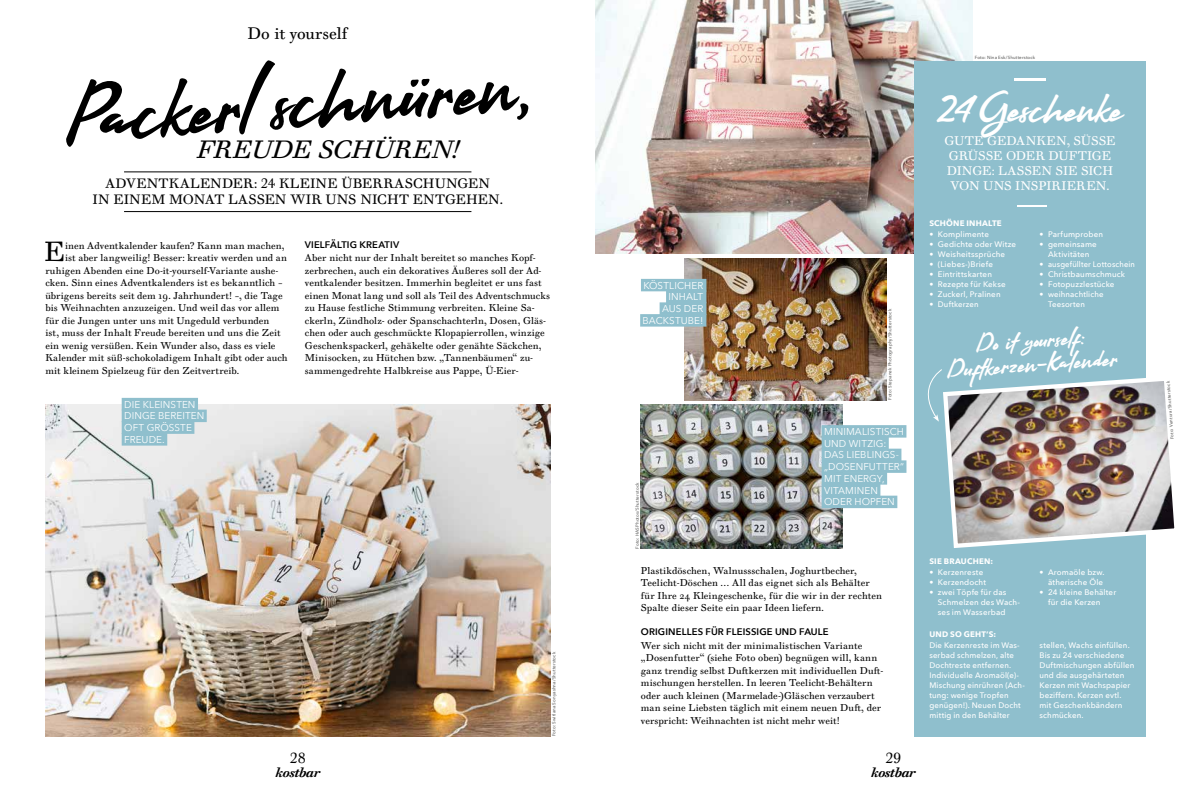
<style>
.page{position:relative;width:1191px;height:794px;background:#fff}
.page>*{position:absolute;margin:0;border:0;box-sizing:border-box;transform-origin:0 0}
.t1{font:80px "Arkipelago";color:#000}
.t2{font:40px "Arkipelago";letter-spacing:-.02em;color:#fff}
.t3{font:500 27.5px "Avenir Next";color:#fff;scale:3.33 1}
.t4{font:26.5px "Walbaum Text Pro";color:#000}
.t5{font:500 25.7px "Avenir Next";color:#fff;scale:3.33 1}
.t6{font:24px/24px "Arkipelago";color:#fff;text-align:center}
.t7{font:italic 24px "Walbaum Text Pro";letter-spacing:-.02em;color:#000}
.t8{font:16px "Walbaum Text Pro";letter-spacing:-.005em;color:#000}
.t9{font:14px "Walbaum Text Pro";color:#000}
.t10{font:13px/16px "Walbaum Text Pro";letter-spacing:.005em;color:#000;text-align:center}
.t11{font:italic 700 13px "Walbaum Text Pro";letter-spacing:-.03em;color:#000}
.t12{font:12px/15px "Walbaum Text Pro";letter-spacing:-.01em;color:#fff;text-align:center}
.t13{font:9.9px/11.7px "Avenir Next";letter-spacing:.01em;color:#fff}
.t14{font:9.5px/12.5px "Walbaum Text Pro";letter-spacing:.01em;color:#000}
.t15{font:600 9.5px "Avenir Next";letter-spacing:.015em;color:#000}
.t16{font:500 8px/10px "Avenir Next";letter-spacing:.015em;color:#fff}
.t17{font:700 8px "Avenir Next";letter-spacing:.02em;color:#fff}
.t18{font:500 4.5px "Avenir Next";letter-spacing:.025em;color:#636362}
</style>
<div class="page">
<img style="left:595px;top:147px;width:319px;height:107px">
<img style="left:595px;top:0;width:377px;height:147px">
<img style="left:45px;top:404px;width:505px;height:332px">
<hr style="left:124px;top:171px;width:347px;height:1px;background:#000">
<hr style="left:124px;top:211px;width:347px;height:1px;background:#000">
<div style="left:122px;top:398px;width:76px;height:12px;background:#8fbfcd"></div>
<div style="left:122px;top:409px;width:85px;height:13px;background:#8fbfcd"></div>
<div style="left:122px;top:421px;width:72px;height:13px;background:#8fbfcd"></div>
<div style="left:122px;top:433px;width:45px;height:12px;background:#8fbfcd"></div>
<div style="left:914px;top:61px;width:231px;height:675px;background:#8fbfcd"></div>
<img style="left:943px;top:374px;width:232px;height:176px">
<svg style="left:927px;top:369px;width:15px;height:53px"></svg>
<img style="left:684px;top:258px;width:202px;height:142px">
<img style="left:641px;top:404px;width:202px;height:144px">
<div style="left:641px;top:279px;width:65px;height:12px;background:#8fbfcd"></div>
<div style="left:666px;top:291px;width:40px;height:12px;background:#8fbfcd"></div>
<div style="left:659px;top:302px;width:47px;height:13px;background:#8fbfcd"></div>
<div style="left:640px;top:314px;width:66px;height:12px;background:#8fbfcd"></div>
<div style="left:821px;top:425px;width:85px;height:12px;background:#8fbfcd"></div>
<div style="left:821px;top:437px;width:67px;height:12px;background:#8fbfcd"></div>
<div style="left:821px;top:448px;width:80px;height:13px;background:#8fbfcd"></div>
<div style="left:821px;top:460px;width:85px;height:13px;background:#8fbfcd"></div>
<div style="left:821px;top:472px;width:66px;height:12px;background:#8fbfcd"></div>
<div style="left:821px;top:484px;width:59px;height:12px;background:#8fbfcd"></div>
<div style="left:821px;top:495px;width:76px;height:13px;background:#8fbfcd"></div>
<h3 class="t8" style="left:248px;top:24px;width:102px">Do it yourself</h3>
<h1 class="t1" style="left:61px;top:67px;width:465px;rotate:-4deg">Packerl schnüren,</h1>
<h3 class="t7" style="left:196px;top:136px;width:264px">FREUDE SCHÜREN!</h3>
<h3 class="t10" style="left:92px;top:176px;width:412px">ADVENTKALENDER: 24 KLEINE ÜBERRASCHUNGEN<br>IN EINEM MONAT LASSEN WIR UNS NICHT ENTGEHEN.</h3>
<h3 class="t4" style="left:44px;top:236px;width:22px">E</h3>
<p class="t14" style="left:65px;top:239px;width:221px">inen Adventkalender kaufen? Kann man machen,</p>
<p class="t14" style="left:65px;top:252px;width:223px">ist aber langweilig! Besser: kreativ werden und an</p>
<p class="t14" style="left:45px;top:264px;width:235px">ruhigen Abenden eine Do-it-yourself-Variante aushe-</p>
<p class="t14" style="left:45px;top:277px;width:239px">cken. Sinn eines Adventkalenders ist es bekanntlich –</p>
<p class="t14" style="left:45px;top:289px;width:239px">übrigens bereits seit dem 19. Jahrhundert! –, die Tage</p>
<p class="t14" style="left:45px;top:302px;width:235px">bis Weihnachten anzuzeigen. Und weil das vor allem</p>
<p class="t14" style="left:45px;top:314px;width:225px">für die Jungen unter uns mit Ungeduld verbunden</p>
<p class="t14" style="left:45px;top:327px;width:237px">ist, muss der Inhalt Freude bereiten und uns die Zeit</p>
<p class="t14" style="left:45px;top:339px;width:232px">ein wenig versüßen. Kein Wunder also, dass es viele</p>
<p class="t14" style="left:45px;top:352px;width:244px">Kalender mit süß-schokoladigem Inhalt gibt oder auch</p>
<p class="t14" style="left:45px;top:364px;width:195px">mit kleinem Spielzeug für den Zeitvertreib.</p>
<p class="t13" style="left:124px;top:398px;width:82px">DIE KLEINSTEN<br>DINGE BEREITEN<br>OFT GRÖSSTE<br>FREUDE.</p>
<p class="t15" style="left:305px;top:236px;width:96px">VIELFÄLTIG KREATIV</p>
<p class="t14" style="left:305px;top:252px;width:247px">Aber nicht nur der Inhalt bereitet so manches Kopf&shy;zerbrechen, auch ein dekoratives Äußeres soll der Ad&shy;ventkalender besitzen. Immerhin begleitet er uns fast einen Monat lang und soll als Teil des Adventschmucks zu Hause festliche Stimmung verbreiten. Kleine Sa&shy;ckerln, Zündholz- oder Spanschachterln, Dosen, Gläs&shy;chen oder auch geschmückte Klopapierrollen, winzige Geschenkspackerl, gehäkelte oder genähte Säckchen, Minisocken, zu Hütchen bzw. „Tannenbäumen“ zu&shy;sammengedrehte Halbkreise aus Pappe, Ü-Eier-</p>
<p class="t18" style="left:550px;top:736px;width:86px;rotate:-90deg">Foto: Switlana Sonyashna/Shutterstock</p>
<h3 class="t9" style="left:290px;top:750px;width:17px">28</h3>
<h3 class="t11" style="left:275px;top:765px;width:46px">kostbar</h3>
<p class="t13" style="left:642px;top:279px;width:62px;text-align:right">KÖSTLICHER<br>INHALT<br>AUS DER<br>BACKSTUBE!</p>
<p class="t18" style="left:633px;top:549px;width:68px;rotate:-90deg">Foto: HASPhotos/Shutterstock</p>
<p class="t18" style="left:886px;top:400px;width:93px;rotate:-90deg">Foto: Stepanek Photography/Shutterstock</p>
<p class="t13" style="left:824px;top:425px;width:81px">MINIMALISTISCH<br>UND WITZIG:<br>DAS LIEBLINGS-„DOSENFUTTER“<br>MIT ENERGY,<br>VITAMINEN<br>ODER HOPFEN</p>
<p class="t14" style="left:641px;top:564px;width:242px">Plastikdöschen, Walnussschalen, Joghurtbecher, Teelicht-Döschen ... All das eignet sich als Behälter für Ihre 24 Kleingeschenke, für die wir in der rechten Spalte dieser Seite ein paar Ideen liefern.</p>
<p class="t15" style="left:641px;top:624px;width:189px">ORIGINELLES FÜR FLEISSIGE UND FAULE</p>
<p class="t14" style="left:641px;top:639px;width:244px">Wer sich nicht mit der minimalistischen Variante „Dosenfutter“ (siehe Foto oben) begnügen will, kann ganz trendig selbst Duftkerzen mit individuellen Duft&shy;mischungen herstellen. In leeren Teelicht-Behältern oder auch kleinen (Marmelade-)Gläschen verzaubert man seine Liebsten täglich mit einem neuen Duft, der verspricht: Weihnachten ist nicht mehr weit!</p>
<h3 class="t9" style="left:885px;top:750px;width:17px">29</h3>
<h3 class="t11" style="left:871px;top:765px;width:46px">kostbar</h3>
<p class="t18" style="left:974px;top:53px;width:62px">Foto: Nina Esk/Shutterstock</p>
<h3 class="t3" style="left:1011px;top:53px;width:12px">–</h3>
<h2 class="t2" style="left:936px;top:84px;width:188px">24 Geschenke</h2>
<p class="t12" style="left:944px;top:134px;width:173px">GUTE GEDANKEN, SÜSSE<br>GRÜSSE ODER DUFTIGE<br>DINGE: LASSEN SIE SICH<br>VON UNS INSPIRIEREN.</p>
<h3 class="t5" style="left:1014px;top:181px;width:12px">–</h3>
<p class="t17" style="left:929px;top:216px;width:74px">SCHÖNE INHALTE</p>
<p class="t16" style="left:929px;top:228px;width:61px">• Komplimente</p>
<p class="t16" style="left:929px;top:238px;width:88px">• Gedichte oder Witze</p>
<p class="t16" style="left:929px;top:248px;width:77px">• Weisheitssprüche</p>
<p class="t16" style="left:929px;top:258px;width:65px">• (Liebes-)Briefe</p>
<p class="t16" style="left:929px;top:268px;width:64px">• Eintrittskarten</p>
<p class="t16" style="left:929px;top:278px;width:78px">• Rezepte für Kekse</p>
<p class="t16" style="left:929px;top:288px;width:73px">• Zuckerl, Pralinen</p>
<p class="t16" style="left:929px;top:298px;width:51px">• Duftkerzen</p>
<p class="t16" style="left:1039px;top:228px;width:65px">• Parfumproben</p>
<p class="t16" style="left:1039px;top:238px;width:59px;text-align:center">• gemeinsame<br>Aktivitäten</p>
<p class="t16" style="left:1039px;top:258px;width:97px">• ausgefüllter Lottoschein</p>
<p class="t16" style="left:1039px;top:268px;width:87px">• Christbaumschmuck</p>
<p class="t16" style="left:1039px;top:278px;width:76px">• Fotopuzzlestücke</p>
<p class="t16" style="left:1048px;top:288px;width:57px;text-indent:-9px">• weihnachtliche<br>Teesorten</p>
<h3 class="t6" style="left:945px;top:333px;width:172px;rotate:-4deg">Do it yourself:<br>Duftkerzen-Kalender</h3>
<p class="t17" style="left:929px;top:554px;width:65px">SIE BRAUCHEN:</p>
<p class="t16" style="left:929px;top:567px;width:55px">• Kerzenreste</p>
<p class="t16" style="left:929px;top:577px;width:58px">• Kerzendocht</p>
<p class="t16" style="left:938px;top:587px;width:84px;text-indent:-9px">• zwei Töpfe für das<br>Schmelzen des Wach&shy;ses im Wasserbad</p>
<p class="t16" style="left:1039px;top:567px;width:67px;text-align:right">• Aromaöle bzw. ätherische Öle</p>
<p class="t16" style="left:1048px;top:587px;width:70px;text-indent:-9px">• 24 kleine Behälter für die Kerzen</p>
<p class="t17" style="left:929px;top:627px;width:68px">UND SO GEHT‘S:</p>
<p class="t16" style="left:929px;top:639px;width:97px">Die Kerzenreste im Was&shy;serbad schmelzen, alte<br>Dochtreste entfernen.<br>Individuelle Aromaöl(e)-<br>Mischung einrühren (Ach&shy;tung: wenige Tropfen genügen!). Neuen Docht mittig in den Behälter</p>
<p class="t16" style="left:1039px;top:639px;width:96px">stellen, Wachs einfüllen.<br>Bis zu 24 verschiedene<br>Duftmischungen abfüllen und die ausgehärteten<br>Kerzen mit Wachspapier beziffern. Kerzen evtl. mit Geschenkbändern schmücken.</p>
<p class="t18" style="left:1168px;top:440px;width:60px;rotate:-94deg">Foto: Ventura/Shutterstock</p>
</div>
